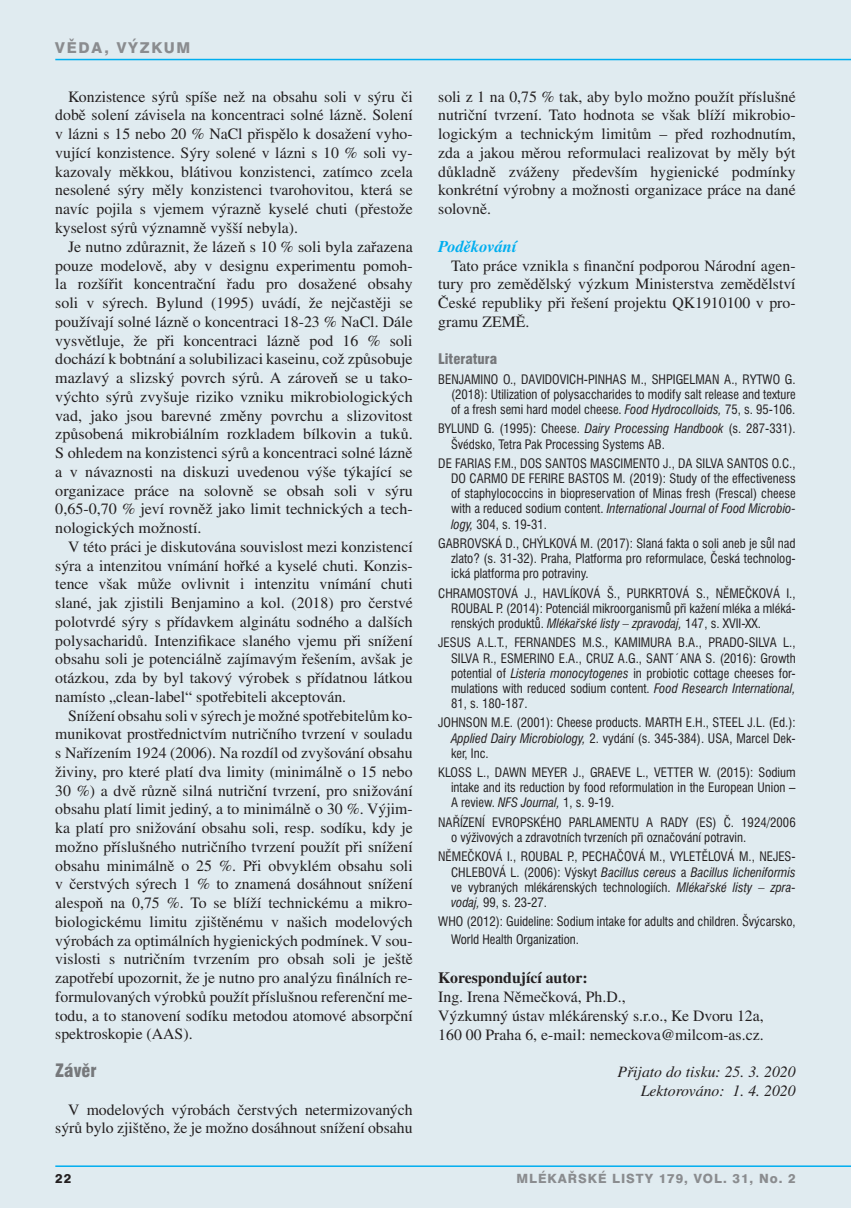
<style>
.page{position:relative;width:851px;height:1208px;background:#fff}
.page>*{position:absolute;margin:0;border:0;box-sizing:border-box;transform-origin:0 0}
.t1{font:900 condensed 18px "Swiss 721 BTCE";color:#76787b}
.t2{font:italic 700 16.5px "Times CE";color:#00aeef}
.t3{font:15.75px/18.8px "Times CE";color:#231f20;text-align:justify}
.t4{font:italic 15.75px/18.8px "Times CE";color:#231f20;text-align:right}
.t5{font:700 15.75px "Times CE";color:#231f20}
.t6{font:800 15px "Swiss 721 BTCE";letter-spacing:.12em;color:#8a8c8f}
.t7{font:900 condensed 14.25px "Swiss 721 BTCE";color:#76787b}
.t8{font:condensed 12.75px/15.1px "Swiss 721 BTCE";color:#231f20;text-align:justify}
.t9{font:800 12.75px "Swiss 721 BTCE";letter-spacing:.075em;color:#8a8c8f}
.t10{font:800 12.75px "Swiss 721 BTCE";color:#231f20}
.s1{font-style:italic}
</style>
<div class="page">
<div style="left:0;top:0;width:850px;height:1208px;background:#e0ebf0"></div>
<hr style="left:850px;top:0;width:1px;height:1208px;background:#e0ebf0">
<hr style="left:55px;top:59px;width:795px;height:1px;background:#00aeef">
<hr style="left:55px;top:1165px;width:795px;height:2px;background:#00aeef">
<p class="t6" style="left:55px;top:38px;width:137px">VĚDA, VÝZKUM</p>
<p class="t3" style="left:55px;top:87px;width:359px;text-indent:13px">Konzistence sýrů spíše než na obsahu soli v sýru či době solení závisela na koncentraci solné lázně. Solení v lázni s 15 nebo 20 % NaCl přispělo k dosažení vyho&shy;vující konzistence. Sýry solené v lázni s 10 % soli vy&shy;kazovaly měkkou, blátivou konzistenci, zatímco zcela nesolené sýry měly konzistenci tvarohovitou, která se navíc pojila s vjemem výrazně kyselé chuti (přestože kyselost sýrů významně vyšší nebyla).</p>
<p class="t3" style="left:55px;top:237px;width:359px;text-indent:13px">Je nutno zdůraznit, že lázeň s 10 % soli byla zařazena pouze modelově, aby v designu experimentu pomoh&shy;la rozšířit koncentrační řadu pro dosažené obsahy soli v sýrech. Bylund (1995) uvádí, že nejčastěji se používají solné lázně o koncentraci 18-23 % NaCl. Dále vysvětluje, že při koncentraci lázně pod 16 % soli dochází k bobtnání a solubilizaci kaseinu, což způsobuje mazlavý a slizský povrch sýrů. A zároveň se u tako&shy;výchto sýrů zvyšuje riziko vzniku mikrobiologických vad, jako jsou barevné změny povrchu a slizovitost způsobená mikrobiálním rozkladem bílkovin a tuků.<br>S ohledem na konzistenci sýrů a koncentraci solné lázně a v návaznosti na diskuzi uvedenou výše týkající se organizace práce na solovně se obsah soli v sýru 0,65-0,70 % jeví rovněž jako limit technických a tech&shy;nologických možností.</p>
<p class="t3" style="left:55px;top:537px;width:359px;text-indent:13px">V této práci je diskutována souvislost mezi konzistencí sýra a intenzitou vnímání hořké a kyselé chuti. Konzis&shy;tence však může ovlivnit i intenzitu vnímání chuti slané, jak zjistili Benjamino a kol. (2018) pro čerstvé polotvrdé sýry s přídavkem alginátu sodného a dalších polysacharidů. Intenzifikace slaného vjemu při snížení obsahu soli je potenciálně zajímavým řešením, avšak je otázkou, zda by byl takový výrobek s přídatnou látkou namísto „clean-label“ spotřebiteli akceptován.</p>
<p class="t3" style="left:55px;top:705px;width:359px;text-indent:13px">Snížení obsahu soli v sýrech je možné spotřebitelům ko&shy;munikovat prostřednictvím nutričního tvrzení v souladu s Nařízením 1924 (2006). Na rozdíl od zvyšování obsahu živiny, pro které platí dva limity (minimálně o 15 nebo 30 %) a dvě různě silná nutriční tvrzení, pro snižování obsahu platí limit jediný, a to minimálně o 30 %. Výjim&shy;ka platí pro snižování obsahu soli, resp. sodíku, kdy je možno příslušného nutričního tvrzení použít při snížení obsahu minimálně o 25 %. Při obvyklém obsahu soli v čerstvých sýrech 1 % to znamená dosáhnout snížení alespoň na 0,75 %. To se blíží technickému a mikro&shy;biologickému limitu zjištěnému v našich modelových výrobách za optimálních hygienických podmínek. V sou&shy;vislosti s nutričním tvrzením pro obsah soli je ještě zapotřebí upozornit, že je nutno pro analýzu finálních re&shy;formulovaných výrobků použít příslušnou referenční me&shy;todu, a to stanovení sodíku metodou atomové absorpční spektroskopie (AAS).</p>
<p class="t1" style="left:55px;top:1058px;width:43px">Závěr</p>
<p class="t3" style="left:55px;top:1099px;width:359px;text-align:right">V modelových výrobách čerstvých netermizovaných sýrů bylo zjištěno, že je možno dosáhnout snížení obsahu</p>
<p class="t3" style="left:438px;top:87px;width:359px">soli z 1 na 0,75 % tak, aby bylo možno použít příslušné nutriční tvrzení. Tato hodnota se však blíží mikrobio&shy;logickým a technickým limitům – před rozhodnutím, zda a jakou měrou reformulaci realizovat by měly být důkladně zváženy především hygienické podmínky konkrétní výrobny a možnosti organizace práce na dané solovně.</p>
<p class="t2" style="left:438px;top:236px;width:80px">Poděkování</p>
<p class="t3" style="left:438px;top:256px;width:359px;text-indent:13px">Tato práce vznikla s finanční podporou Národní agen&shy;tury pro zemědělský výzkum Ministerstva zemědělství České republiky při řešení projektu QK1910100 v pro&shy;gramu ZEMĚ.</p>
<p class="t7" style="left:438px;top:349px;width:60px">Literatura</p>
<p class="t8" style="left:451px;top:371px;width:346px;text-indent:-13px">BENJAMINO O., DAVIDOVICH-PINHAS M., SHPIGELMAN A., RYTWO G. (2018): Utilization of polysaccharides to modify salt release and texture of a fresh semi hard model cheese. <span class="s1">Food Hydrocolloids,</span> 75, s. 95-106.</p>
<p class="t8" style="left:451px;top:420px;width:346px;text-indent:-13px">BYLUND G. (1995): Cheese. <span class="s1">Dairy Processing Handbook</span> (s. 287-331).<br>Švédsko, Tetra Pak Processing Systems AB.</p>
<p class="t8" style="left:451px;top:455px;width:346px;text-indent:-13px">DE FARIAS F.M., DOS SANTOS MASCIMENTO J., DA SILVA SANTOS O.C., DO CARMO DE FERIRE BASTOS M. (2019): Study of the effectiveness of staphylococcins in biopreservation of Minas fresh (Frescal) cheese with a reduced sodium content. <span class="s1">International Journal of Food Microbio&shy;logy,</span> 304, s. 19-31.</p>
<p class="t8" style="left:451px;top:535px;width:346px;text-indent:-13px">GABROVSKÁ D., CHÝLKOVÁ M. (2017): Slaná fakta o soli aneb je sůl nad zlato? (s. 31-32). Praha, Platforma pro reformulace, Česká technolog&shy;ická platforma pro potraviny.</p>
<p class="t8" style="left:451px;top:585px;width:346px;text-indent:-13px">CHRAMOSTOVÁ J., HAVLÍKOVÁ Š., PURKRTOVÁ S., NĚMEČKOVÁ I., ROUBAL P. (2014): Potenciál mikroorganismů při kažení mléka a mléká&shy;renských produktů. <span class="s1">Mlékařské listy – zpravodaj,</span> 147, s. XVII-XX.</p>
<p class="t8" style="left:451px;top:634px;width:346px;text-indent:-13px">JESUS A.L.T., FERNANDES M.S., KAMIMURA B.A., PRADO-SILVA L., SILVA R., ESMERINO E.A., CRUZ A.G., SANT´ANA S. (2016): Growth potential of <span class="s1">Listeria monocytogenes</span> in probiotic cottage cheeses for&shy;mulations with reduced sodium content. <span class="s1">Food Research International, </span>81, s. 180-187.</p>
<p class="t8" style="left:451px;top:714px;width:346px;text-indent:-13px">JOHNSON M.E. (2001): Cheese products. MARTH E.H., STEEL J.L. (Ed.):<br><span class="s1">Applied Dairy Microbiology,</span> 2. vydání (s. 345-384). USA, Marcel Dek&shy;ker, Inc.</p>
<p class="t8" style="left:451px;top:764px;width:346px;text-indent:-13px">KLOSS L., DAWN MEYER J., GRAEVE L., VETTER W. (2015): Sodium intake and its reduction by food reformulation in the European Union – A review. <span class="s1">NFS Journal,</span> 1, s. 9-19.</p>
<p class="t8" style="left:451px;top:814px;width:346px;text-indent:-13px">NAŘÍZENÍ EVROPSKÉHO PARLAMENTU A RADY (ES) Č. 1924/2006 o výživových a zdravotních tvrzeních při označování potravin.</p>
<p class="t8" style="left:451px;top:848px;width:346px;text-indent:-13px">NĚMEČKOVÁ I., ROUBAL P., PECHAČOVÁ M., VYLETĚLOVÁ M., NEJES-CHLEBOVÁ L. (2006): Výskyt <span class="s1">Bacillus cereus</span> a <span class="s1">Bacillus licheniformis </span>ve vybraných mlékárenských technologiích. <span class="s1">Mlékařské listy – zpra&shy;vodaj,</span> 99, s. 23-27.</p>
<p class="t8" style="left:451px;top:912px;width:346px;line-height:18px;text-indent:-13px">WHO (2012): Guideline: Sodium intake for adults and children. Švýcarsko,<br>World Health Organization.</p>
<p class="t5" style="left:438px;top:968px;width:151px">Korespondující autor:</p>
<p class="t3" style="left:438px;top:987px;width:327px;text-align:left">Ing. Irena Němečková, Ph.D.,<br>Výzkumný ústav mlékárenský s.r.o., Ke Dvoru 12a,<br>160 00 Praha 6, e-mail: nemeckova@milcom-as.cz.</p>
<p class="t4" style="left:617px;top:1062px;width:180px">Přijato do tisku: 25. 3. 2020<br>Lektorováno: 1. 4. 2020</p>
<p class="t10" style="left:55px;top:1170px;width:18px">22</p>
<p class="t9" style="left:516px;top:1170px;width:280px">MLÉKAŘSKÉ LISTY 179, VOL. 31, NO. 2</p>
</div>
